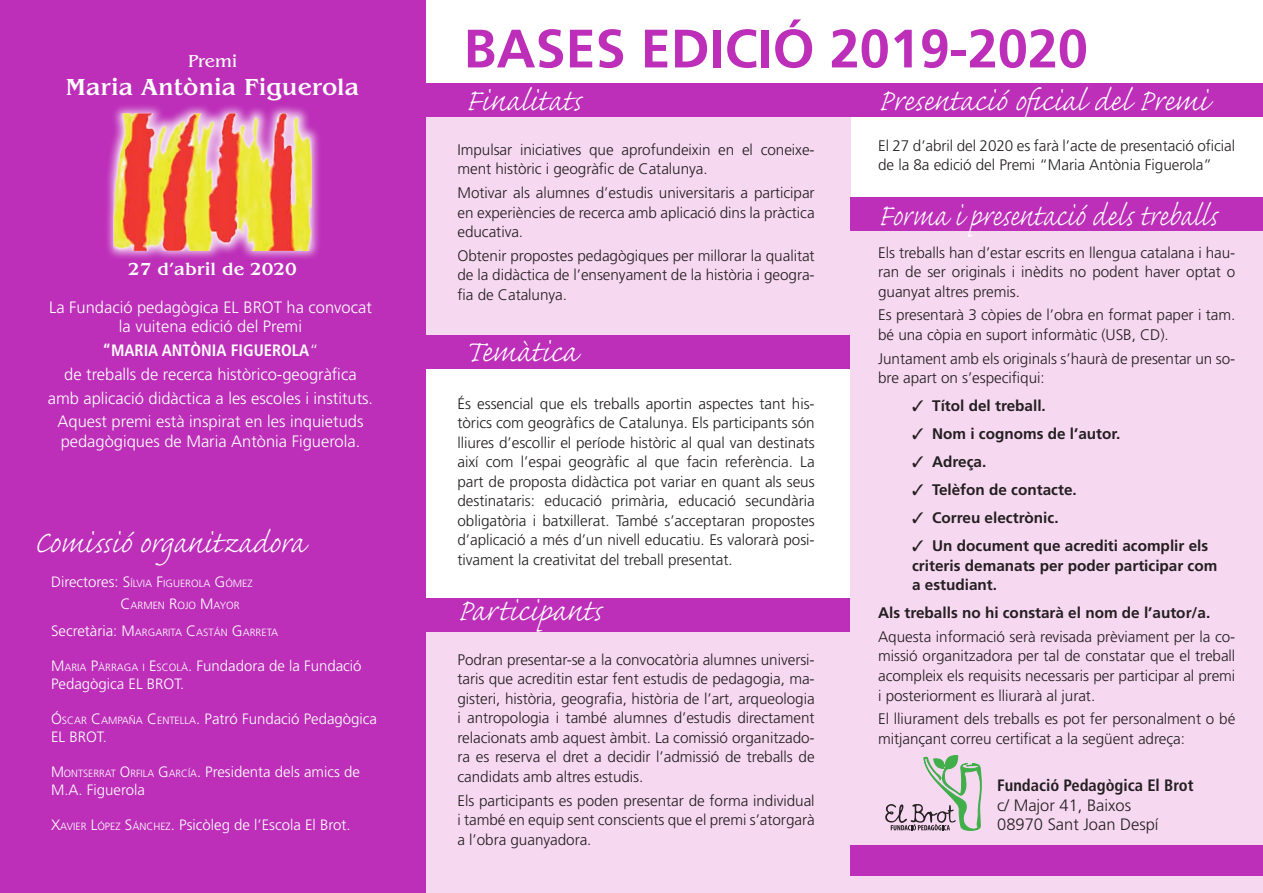
<style>
.page{position:relative;width:1263px;height:893px;background:#fff}
.page>*{position:absolute;margin:0;border:0;box-sizing:border-box;transform-origin:0 0}
.t1{font:700 54px "Frutiger";color:#bd2fb9}
.t2{font:39px "Caflisch Script MM 280";color:#fff}
.t3{font:39px "Caflisch Script MM 280";color:#fff;scale:.9 1}
.t4{font:500 24px "Benguiat";color:#fff}
.t5{font:500 18px "Benguiat";color:#fff}
.t6{font:18px "Benguiat";color:#fff}
.t7{font:300 16.5px/19.5px "Frutiger";color:#fff;text-align:center}
.t8{font:300 16.5px "Frutiger";color:#231f20}
.t9{font:700 condensed 16.5px "Frutiger";color:#231f20}
.t10{font:700 condensed 16.5px "Frutiger";color:#fff}
.t11{font:300 15.3px/19.5px "Frutiger";letter-spacing:-.005em;color:#231f20;text-align:justify}
.t12{font:700 15.3px/19.5px "Frutiger";color:#231f20}
.t13{font:300 15px/18px "Frutiger";color:#fff}
.t14{font:300 10.5px "Frutiger";color:#fff}
.s1{font-weight:300;font-stretch:normal}
.s2{font-size:15px}
.s3{font-style:inherit}
.s4{font-size:10.5px}
</style>
<div class="page">
<div style="left:425px;top:88px;width:425px;height:265px;background:#f7d8f1"></div>
<div style="left:425px;top:612px;width:425px;height:281px;background:#f7d8f1"></div>
<div style="left:412px;top:83px;width:851px;height:34px;background:#bd2fb9"></div>
<div style="left:425px;top:335px;width:425px;height:34px;background:#bd2fb9"></div>
<div style="left:425px;top:598px;width:425px;height:34px;background:#bd2fb9"></div>
<div style="left:0;top:0;width:425px;height:893px;background:#bd2fb9"></div>
<div style="left:104px;top:104px;width:217px;height:157px;background:#fff;opacity:.75"></div>
<div style="left:114px;top:113px;width:197px;height:138px;background:#fff;opacity:.75"></div>
<img style="left:114px;top:113px;width:167px;height:138px">
<div style="left:850px;top:204px;width:413px;height:689px;background:#f7d8f1"></div>
<div style="left:850px;top:846px;width:413px;height:30px;background:#bd2fb9"></div>
<div style="left:850px;top:197px;width:413px;height:34px;background:#bd2fb9"></div>
<svg style="left:885px;top:755px;width:97px;height:76px"></svg>
<p class="t6" style="left:188px;top:51px;width:51px">Premi</p>
<p class="t4" style="left:66px;top:74px;width:295px">Maria Antònia Figuerola</p>
<p class="t5" style="left:128px;top:259px;width:170px">27 d’abril de 2020</p>
<p class="t7" style="left:49px;top:298px;width:324px">La Fundació pedagògica EL BROT ha convocat la vuitena edició del Premi</p>
<p class="t10" style="left:102px;top:341px;width:218px">“MARIA ANTÒNIA FIGUEROLA<span class="s1">“</span></p>
<p class="t7" style="left:64px;top:365px;width:294px">de treballs de recerca històrico-geogràfica</p>
<p class="t7" style="left:48px;top:388px;width:327px">amb aplicació didàctica a les escoles i instituts.</p>
<p class="t7" style="left:58px;top:412px;width:307px;text-align:left">Aquest premi està inspirat en les inquietuds pedagògiques de Maria Antònia Figuerola.</p>
<p class="t2" style="left:34px;top:523px;width:272px">Comissió organitzadora</p>
<p class="t14" style="left:51px;top:577px;width:203px"><span class="s2">Directores:</span> <span class="s2">S</span>ÍLVIA <span class="s2">F</span>IGUEROLA <span class="s2">G</span> ÓMEZ</p>
<p class="t14" style="left:121px;top:600px;width:121px"><span class="s2">C</span>ARMEN <span class="s2">R</span>OJO <span class="s2">M</span>AYOR</p>
<p class="t14" style="left:51px;top:626px;width:229px"><span class="s2">Secretària:</span> <span class="s2">M</span> ARGARITA <span class="s2">C</span>ASTÁN <span class="s2">G</span> ARRETA</p>
<p class="t13" style="left:51px;top:657px;width:312px"><span class="s3">M</span><span class="s4">ARIA</span> <span class="s3">P</span><span class="s4">ÀRRAGA I</span> <span class="s3">E</span><span class="s4">SC OLÀ</span><span class="s3">.</span> Fundadora de la Fundació<br>Pedagògica EL BROT.</p>
<p class="t13" style="left:51px;top:710px;width:328px"><span class="s3">Ó</span><span class="s4">SCAR</span> <span class="s3">C</span><span class="s4">AMPAÑA</span> <span class="s3">C</span><span class="s4">ENTELLA</span>. Patró Fundació Pedagògica<br>EL BROT.</p>
<p class="t13" style="left:51px;top:763px;width:310px"><span class="s3">M</span> <span class="s4">ONTSERRAT</span> <span class="s3">O</span><span class="s4">RFILA</span> <span class="s3">G</span><span class="s4">ARC ÍA</span><span class="s3">.</span> Presidenta dels amics de<br>M.A. Figuerola</p>
<p class="t13" style="left:51px;top:816px;width:301px"><span class="s3">X</span><span class="s4">AVIER</span> <span class="s3">L</span><span class="s4">ÓPEZ</span> <span class="s3">S</span><span class="s4">ÁNC HEZ</span><span class="s3">. P</span>sicòleg de l’Escola El Brot.</p>
<p class="t1" style="left:463px;top:17px;width:626px">BASES EDICIÓ 2019-2020</p>
<p class="t2" style="left:465px;top:81px;width:117px">Finalitats</p>
<p class="t11" style="left:457px;top:140px;width:359px">Impulsar iniciatives que aprofundeixin en el coneixe&shy;ment històric i geogràfic de Catalunya.</p>
<p class="t11" style="left:457px;top:183px;width:359px">Motivar als alumnes d’estudis universitaris a participar en experiències de recerca amb aplicació dins la pràctica educativa.</p>
<p class="t11" style="left:457px;top:246px;width:359px">Obtenir propostes pedagògiques per millorar la qualitat de la didàctica de l’ensenyament de la història i geogra&shy;fia de Catalunya.</p>
<p class="t2" style="left:464px;top:332px;width:114px">Temàtica</p>
<p class="t11" style="left:457px;top:394px;width:359px">És essencial que els treballs aportin aspectes tant his&shy;tòrics com geogràfics de Catalunya. Els participants són lliures d’escollir el període històric al qual van destinats així com l’espai geogràfic al que facin referència. La part de proposta didàctica pot variar en quant als seus destinataris: educació primària, educació secundària obligatòria i batxillerat. També s’acceptaran propostes d’aplicació a més d’un nivell educatiu. Es valorarà posi&shy;tivament la creativitat del treball presentat.</p>
<p class="t2" style="left:457px;top:591px;width:145px">Participants</p>
<p class="t11" style="left:457px;top:650px;width:359px">Podran presentar-se a la convocatòria alumnes universi&shy;taris que acreditin estar fent estudis de pedagogia, ma&shy;gisteri, història, geografia, història de l’art, arqueologia i antropologia i també alumnes d’estudis directament relacionats amb aquest àmbit. La comissió organitzado&shy;ra es reserva el dret a decidir l’admissió de treballs de candidats amb altres estudis.</p>
<p class="t11" style="left:457px;top:791px;width:359px">Els participants es poden presentar de forma individual i també en equip sent conscients que el premi s’atorgarà a l’obra guanyadora.</p>
<p class="t2" style="left:878px;top:81px;width:331px">Presentació oficial del Premi</p>
<p class="t11" style="left:878px;top:136px;width:359px">El 27 d’abril del 2020 es farà l’acte de presentació oficial de la 8a edició del Premi “Maria Antònia Figuerola”</p>
<p class="t3" style="left:878px;top:196px;width:378px">Forma i presentació dels treballs</p>
<p class="t11" style="left:878px;top:243px;width:359px">Els treballs han d’estar escrits en llengua catalana i hau&shy;ran de ser originals i inèdits no podent haver optat o guanyat altres premis.</p>
<p class="t11" style="left:878px;top:306px;width:359px">Es presentarà 3 còpies de l’obra en format paper i tam. bé una còpia en suport informàtic (USB, CD).</p>
<p class="t11" style="left:878px;top:349px;width:359px">Juntament amb els originals s’haurà de presentar un so&shy;bre apart on s’especifiqui:</p>
<p class="t12" style="left:912px;top:396px;width:135px">✓ Títol del treball.</p>
<p class="t12" style="left:912px;top:424px;width:210px">✓ Nom i cognoms de l’autor.</p>
<p class="t12" style="left:912px;top:452px;width:76px">✓ Adreça.</p>
<p class="t12" style="left:912px;top:480px;width:166px">✓ Telèfon de contacte.</p>
<p class="t12" style="left:912px;top:508px;width:148px">✓ Correu electrònic.</p>
<p class="t12" style="left:912px;top:536px;width:307px">✓ Un document que acrediti acomplir els criteris demanats per poder participar com a estudiant.</p>
<p class="t12" style="left:878px;top:603px;width:334px">Als treballs no hi constarà el nom de l’autor/a.</p>
<p class="t11" style="left:878px;top:627px;width:359px">Aquesta informació serà revisada prèviament per la co&shy;missió organitzadora per tal de constatar que el treball acompleix els requisits necessaris per participar al premi i posteriorment es lliurarà al jurat.</p>
<p class="t11" style="left:878px;top:709px;width:359px">El lliurament dels treballs es pot fer personalment o bé mitjançant correu certificat a la següent adreça:</p>
<p class="t9" style="left:997px;top:776px;width:198px">Fundació Pedagògica El Brot</p>
<p class="t8" style="left:997px;top:796px;width:135px">c/ Major 41, Baixos</p>
<p class="t8" style="left:997px;top:815px;width:163px">08970 Sant Joan Despí</p>
</div>
